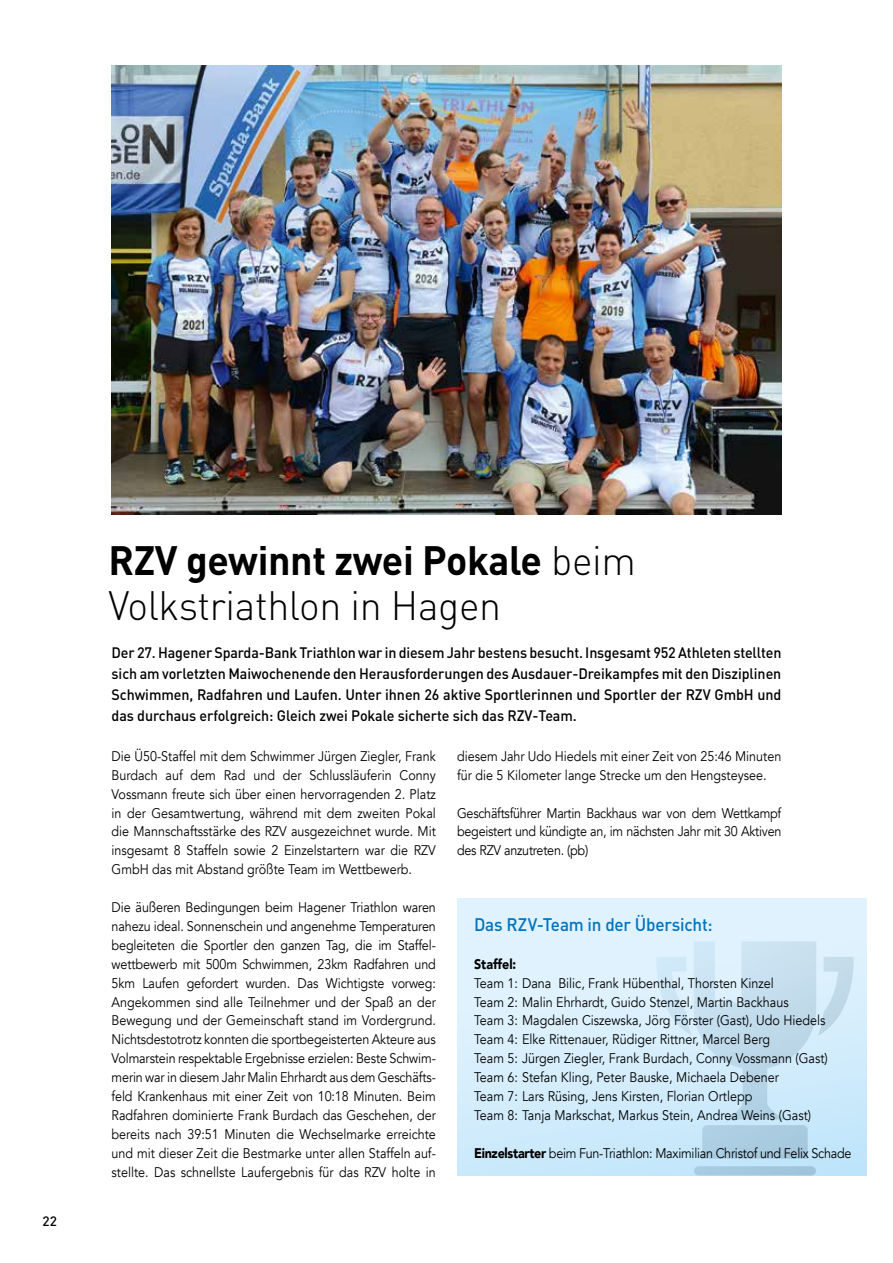
<style>
.page{position:relative;width:893px;height:1263px;background:#fff}
.page>*{position:absolute;margin:0;border:0;box-sizing:border-box;transform-origin:0 0}
.t1{font:300 40.5px/45px "DIN";letter-spacing:-.01em;color:#000}
.t2{font:500 18px "DIN";letter-spacing:-.015em;color:#0074be;scale:.95 1}
.t3{font:500 15px/21px "DIN";letter-spacing:-.005em;color:#000;text-align:justify;scale:.95 1}
.t4{font:13.95px/18.9px "Avenir";color:#000;text-align:justify;scale:.9 1}
.t5{font:13.95px "Avenir";letter-spacing:-.02em;color:#000;scale:.9 1}
.t6{font:900 13.95px "Avenir";color:#000;scale:.9 1}
.t7{font:500 13.5px "DIN";color:#000}
.s1{font-weight:700}
.s2{font-weight:900}
</style>
<div class="page">
<div style="left:457px;top:898px;width:409px;height:278px;background:linear-gradient(to bottom,#e5f4fe,#cae9fb)"></div>
<svg style="left:656px;top:941px;width:197px;height:234px;background:#c7e3f3"></svg>
<img style="left:112px;top:66px;width:669px;height:448px">
<p class="t7" style="left:43px;top:1212px;width:16px">22</p>
<h1 class="t1" style="left:108px;top:537px;width:529px"><span class="s1">RZV gewinnt zwei Pokale</span> beim<br>Volkstriathlon in Hagen</h1>
<p class="t3" style="left:112px;top:641px;width:707px">Der 27. Hagener Sparda-Bank Triathlon war in diesem Jahr bestens besucht. Insgesamt 952 Athleten stellten sich am vorletzten Maiwochenende den Herausforderungen des Ausdauer-Dreikampfes mit den Disziplinen Schwimmen, Radfahren und Laufen. Unter ihnen 26 aktive Sportlerinnen und Sportler der RZV GmbH und das durchaus erfolgreich: Gleich zwei Pokale sicherte sich das RZV-Team.</p>
<p class="t4" style="left:112px;top:747px;width:362px">Die Ü50-Staffel mit dem Schwimmer Jürgen Ziegler, Frank Burdach auf dem Rad und der Schlussläuferin Conny Vossmann freute sich über einen hervorragenden 2. Platz in der Gesamtwertung, während mit dem zweiten Pokal die Mannschaftsstärke des RZV ausgezeichnet wurde. Mit insgesamt 8 Staffeln sowie 2 Einzelstartern war die RZV GmbH das mit Abstand größte Team im Wettbewerb.</p>
<p class="t4" style="left:112px;top:898px;width:362px">Die äußeren Bedingungen beim Hagener Triathlon waren nahezu ideal. Sonnenschein und angenehme Temperaturen begleiteten die Sportler den ganzen Tag, die im Staffel&shy;wettbewerb mit 500m Schwimmen, 23km Radfahren und 5km Laufen gefordert wurden. Das Wichtigste vorweg:<br>Angekommen sind alle Teilnehmer und der Spaß an der Bewegung und der Gemeinschaft stand im Vordergrund.<br>Nichtsdestotrotz konnten die sportbegeisterten Akteure aus Volmarstein respektable Ergebnisse erzielen: Beste Schwim&shy;merin war in diesem Jahr Malin Ehrhardt aus dem Geschäfts&shy;feld Krankenhaus mit einer Zeit von 10:18 Minuten. Beim Radfahren dominierte Frank Burdach das Geschehen, der bereits nach 39:51 Minuten die Wechselmarke erreichte und mit dieser Zeit die Bestmarke unter allen Staffeln auf&shy;stellte. Das schnellste Laufergebnis für das RZV holte in</p>
<p class="t4" style="left:457px;top:747px;width:362px">diesem Jahr Udo Hiedels mit einer Zeit von 25:46 Minuten für die 5 Kilometer lange Strecke um den Hengsteysee.</p>
<p class="t4" style="left:457px;top:803px;width:362px">Geschäftsführer Martin Backhaus war von dem Wettkampf begeistert und kündigte an, im nächsten Jahr mit 30 Aktiven des RZV anzutreten. (pb)</p>
<p class="t2" style="left:474px;top:913px;width:253px">Das RZV-Team in der Übersicht:</p>
<p class="t6" style="left:474px;top:952px;width:49px">Staffel:</p>
<p class="t4" style="left:474px;top:974px;width:395px;text-align:left">Team 1: Dana Bilic, Frank Hübenthal, Thorsten Kinzel<br>Team 2: Malin Ehrhardt, Guido Stenzel, Martin Backhaus<br>Team 3: Magdalen Ciszewska, Jörg Förster (Gast), Udo Hiedels Team 4: Elke Rittenauer, Rüdiger Rittner, Marcel Berg<br>Team 5: Jürgen Ziegler, Frank Burdach, Conny Vossmann (Gast)<br>Team 6: Stefan Kling, Peter Bauske, Michaela Debener<br>Team 7: Lars Rüsing, Jens Kirsten, Florian Ortlepp<br>Team 8: Tanja Markschat, Markus Stein, Andrea Weins (Gast)</p>
<p class="t5" style="left:474px;top:1145px;width:421px"><span class="s2">Einzelstarter</span> beim Fun-Triathlon: Maximilian Christof und Felix Schade</p>
</div>
